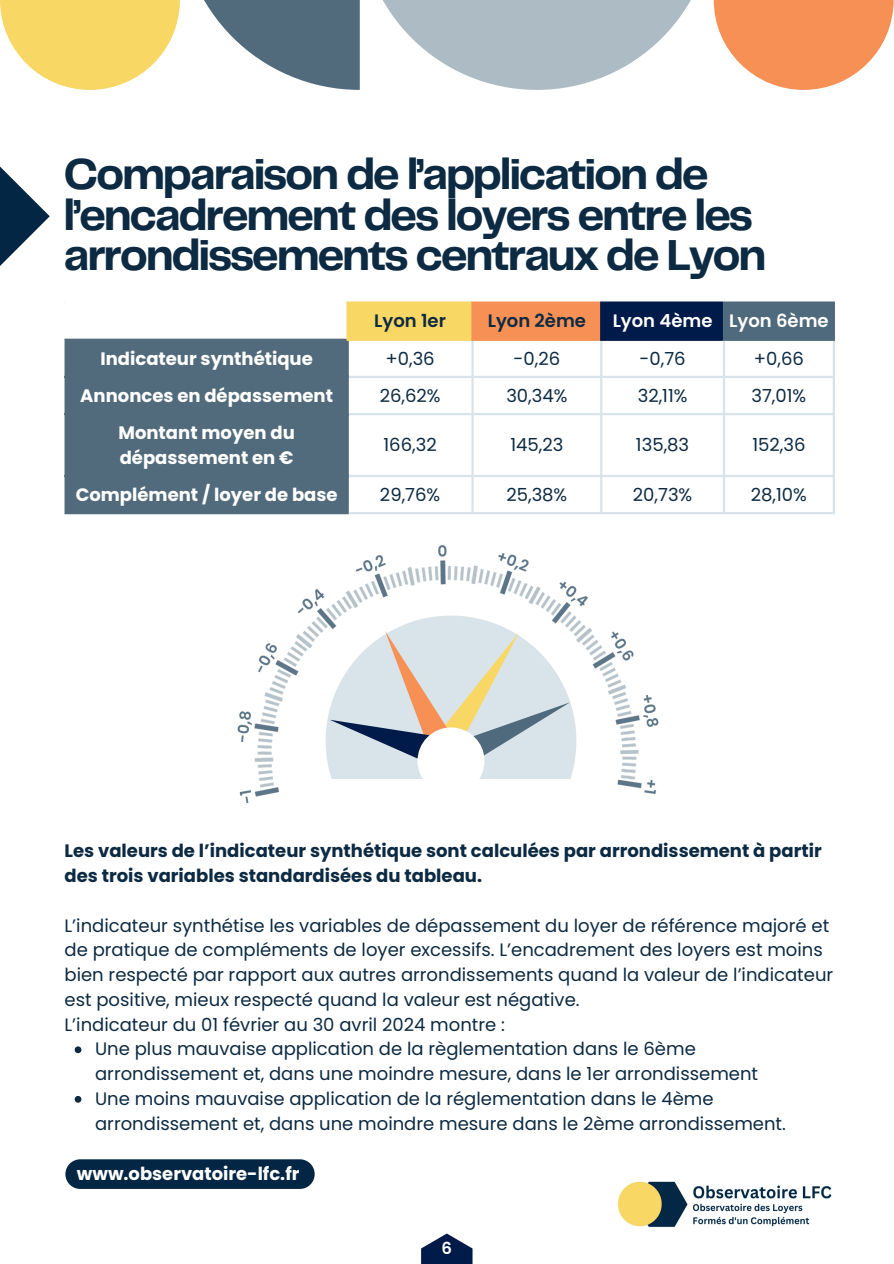
<style>
.page{position:relative;width:894px;height:1264px;background:#fff}
.page>*{position:absolute;margin:0;border:0;box-sizing:border-box;transform-origin:0 0}
.t1{font:700 45px/40.5px "Telegraf";letter-spacing:-.05em;color:#0c2a42}
.t2{font:18px "Poppins";color:#0c2a42}
.t3{font:700 18px/24.8px "Poppins";color:#fff}
.t4{font:700 18px/24.8px "Poppins";color:#0c2a42}
.t5{font:600 18px "Poppins";color:#fff}
.t6{font:600 18px "Poppins";color:#0c2a42}
.t7{font:600 16.5px "Poppins";color:#fff}
</style>
<div class="page">
<img style="left:618px;top:1181px;width:214px;height:46px">
<svg style="left:421px;top:1233px;width:51px;height:30px;fill:#001a49"></svg>
<svg style="left:0;top:0;width:893px;height:90px"></svg>
<div style="left:347px;top:302px;width:125px;height:38px;background:#f8d765"></div>
<div style="left:472px;top:302px;width:129px;height:38px;background:#f69055"></div>
<div style="left:600px;top:302px;width:124px;height:38px;background:#001a49"></div>
<div style="left:723px;top:302px;width:110px;height:38px;background:#4f6a7c"></div>
<div style="left:67px;top:341px;width:279px;height:171px;background:#516b7c"></div>
<hr style="left:64px;top:341px;width:3px;height:171px;background:#516b7c">
<hr style="left:346px;top:341px;width:3px;height:171px;background:#516b7c">
<hr style="left:64px;top:338px;width:282px;height:3px;background:#516b7c">
<hr style="left:64px;top:376px;width:285px;height:2px;background:#516b7c">
<hr style="left:64px;top:413px;width:285px;height:2px;background:#516b7c">
<hr style="left:64px;top:475px;width:285px;height:2px;background:#516b7c">
<hr style="left:64px;top:512px;width:285px;height:2px;background:#516b7c">
<hr style="left:346px;top:304px;width:3px;height:34px;background:#f8d765">
<hr style="left:346px;top:301px;width:125px;height:3px;background:#f8d765">
<hr style="left:346px;top:338px;width:125px;height:3px;background:#f8d765">
<hr style="left:471px;top:304px;width:2px;height:34px;background:#f69055">
<hr style="left:471px;top:301px;width:129px;height:3px;background:#f69055">
<hr style="left:471px;top:338px;width:129px;height:3px;background:#f69055">
<hr style="left:471px;top:341px;width:2px;height:171px;background:#d9e4ea">
<hr style="left:600px;top:341px;width:2px;height:171px;background:#d9e4ea">
<hr style="left:722px;top:341px;width:3px;height:171px;background:#d9e4ea">
<hr style="left:832px;top:341px;width:2px;height:171px;background:#d9e4ea">
<hr style="left:349px;top:376px;width:485px;height:2px;background:#d9e4ea">
<hr style="left:349px;top:413px;width:485px;height:2px;background:#d9e4ea">
<hr style="left:349px;top:475px;width:485px;height:2px;background:#d9e4ea">
<hr style="left:349px;top:512px;width:485px;height:2px;background:#d9e4ea">
<hr style="left:600px;top:301px;width:122px;height:3px;background:#001a49">
<hr style="left:600px;top:338px;width:122px;height:3px;background:#001a49">
<hr style="left:722px;top:304px;width:3px;height:34px;background:#4f6a7c">
<hr style="left:832px;top:304px;width:2px;height:34px;background:#4f6a7c">
<hr style="left:722px;top:301px;width:112px;height:3px;background:#4f6a7c">
<hr style="left:722px;top:338px;width:112px;height:3px;background:#4f6a7c">
<img style="left:237px;top:545px;width:422px;height:258px">
<svg style="left:325px;top:615px;width:251px;height:163px"></svg>
<div style="left:417px;top:727px;width:67px;height:67px;background:#fff;border-radius:50%"></div>
<svg style="left:75px;top:1046px;width:6px;height:7px"></svg>
<svg style="left:75px;top:1096px;width:6px;height:6px"></svg>
<div style="left:65px;top:1159px;width:249px;height:29px;background:#032644;border-radius:15px"></div>
<svg style="left:0;top:166px;width:50px;height:100px"></svg>
<h1 class="t1" style="left:64px;top:154px;width:704px">Comparaison de l’application de l’encadrement des loyers entre les arrondissements centraux de Lyon</h1>
<p class="t6" style="left:374px;top:311px;width:73px">Lyon 1er</p>
<p class="t6" style="left:487px;top:311px;width:100px">Lyon 2ème</p>
<p class="t5" style="left:612px;top:311px;width:217px">Lyon 4ème Lyon 6ème</p>
<p class="t3" style="left:100px;top:346px;width:214px">Indicateur synthétique</p>
<p class="t2" style="left:385px;top:348px;width:51px">+0,36</p>
<p class="t2" style="left:513px;top:348px;width:48px">-0,26</p>
<p class="t2" style="left:639px;top:348px;width:48px">-0,76</p>
<p class="t2" style="left:753px;top:348px;width:52px">+0,66</p>
<p class="t3" style="left:80px;top:383px;width:254px">Annonces en dépassement</p>
<p class="t2" style="left:379px;top:385px;width:62px">26,62%</p>
<p class="t2" style="left:506px;top:385px;width:63px">30,34%</p>
<p class="t2" style="left:637px;top:385px;width:51px">32,11%</p>
<p class="t2" style="left:751px;top:385px;width:56px">37,01%</p>
<p class="t3" style="left:118px;top:420px;width:178px">Montant moyen du dépassement en €</p>
<p class="t2" style="left:383px;top:434px;width:55px">166,32</p>
<p class="t2" style="left:510px;top:434px;width:54px">145,23</p>
<p class="t2" style="left:635px;top:434px;width:55px">135,83</p>
<p class="t2" style="left:752px;top:434px;width:55px">152,36</p>
<p class="t3" style="left:76px;top:482px;width:263px">Complément / loyer de base</p>
<p class="t2" style="left:380px;top:484px;width:62px">29,76%</p>
<p class="t2" style="left:506px;top:484px;width:62px">25,38%</p>
<p class="t2" style="left:632px;top:484px;width:61px">20,73%</p>
<p class="t2" style="left:750px;top:484px;width:57px">28,10%</p>
<p class="t4" style="left:64px;top:838px;width:758px">Les valeurs de l’indicateur synthétique sont calculées par arrondissement à partir des trois variables standardisées du tableau.</p>
<p class="t2" style="left:64px;top:914px;width:766px">L’indicateur synthétise les variables de dépassement du loyer de référence majoré et</p>
<p class="t2" style="left:64px;top:939px;width:759px">de pratique de compléments de loyer excessifs. L’encadrement des loyers est moins</p>
<p class="t2" style="left:64px;top:964px;width:770px">bien respecté par rapport aux autres arrondissements quand la valeur de l’indicateur</p>
<p class="t2" style="left:64px;top:989px;width:516px">est positive, mieux respecté quand la valeur est négative.</p>
<p class="t2" style="left:64px;top:1013px;width:442px">L’indicateur du 01 février au 30 avril 2024 montre :</p>
<p class="t2" style="left:95px;top:1038px;width:602px">Une plus mauvaise application de la règlementation dans le 6ème</p>
<p class="t2" style="left:95px;top:1063px;width:664px">arrondissement et, dans une moindre mesure, dans le 1er arrondissement</p>
<p class="t2" style="left:95px;top:1088px;width:619px">Une moins mauvaise application de la réglementation dans le 4ème</p>
<p class="t2" style="left:95px;top:1112px;width:692px">arrondissement et, dans une moindre mesure dans le 2ème arrondissement.</p>
<p class="t3" style="left:77px;top:1161px;width:224px">www.observatoire-lfc.fr</p>
<p class="t7" style="left:441px;top:1238px;width:12px">6</p>
</div>
